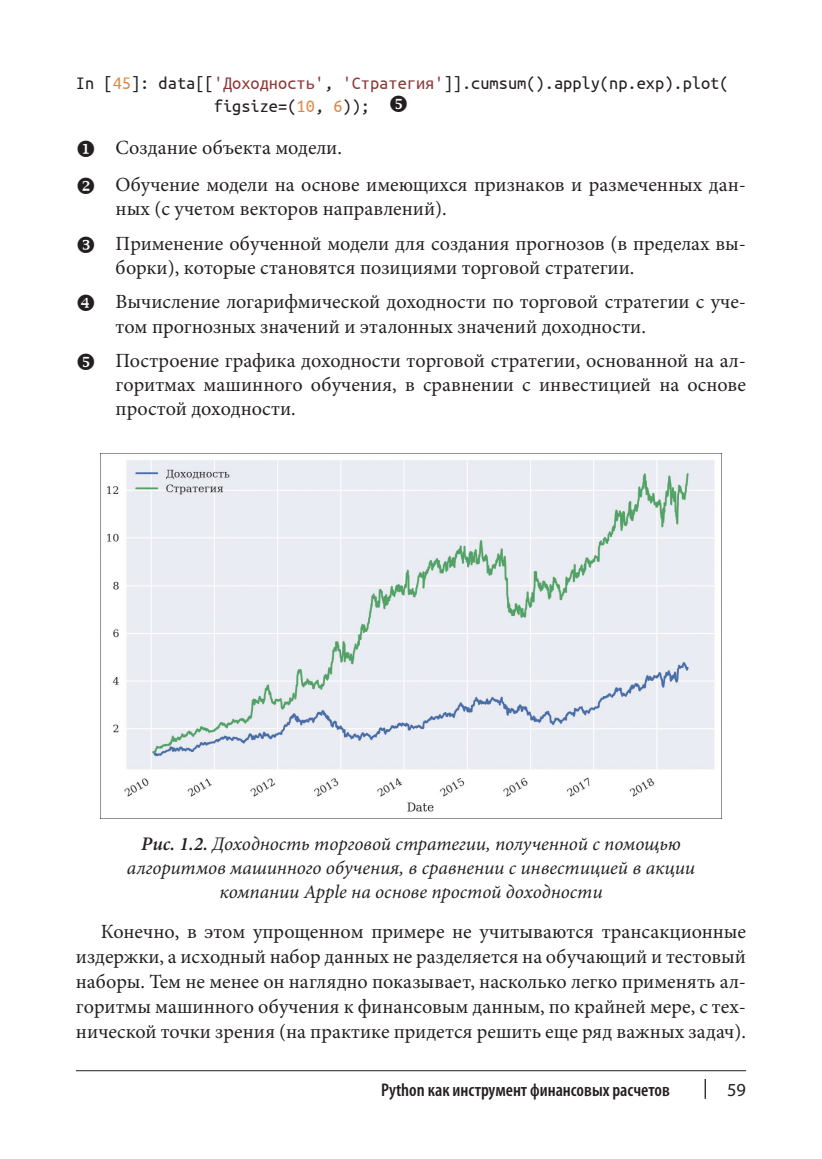
<style>
.page{position:relative;width:822px;height:1159px;background:#fff}
.page>*{position:absolute;margin:0;border:0;box-sizing:border-box;transform-origin:0 0}
.t1{font:20.12px/24.2px "Minion Pro";color:#231f20}
.t2{font:italic 19.25px/24.2px "Minion Pro";letter-spacing:-.005em;color:#231f20;text-align:center}
.t3{font:18.38px/23.6px "Ubuntu Mono";color:#231f20}
.t4{font:600 condensed 18.38px "Myriad Pro";color:#231f20}
.t5{font:18.38px "Myriad Pro";color:#231f20}
.s1{color:#db894b}
.s2{color:#8f3839}
.s3{font-weight:600}
</style>
<div class="page">
<hr style="left:76px;top:1070px;width:670px;height:1px;background:#231f20">
<svg style="left:704px;top:1079px;width:1px;height:20px"></svg>
<img style="left:101px;top:453px;width:620px;height:359px">
<p class="t3" style="left:214px;top:71px;width:516px;text-indent:-138px">In [<span class="s1">45</span>]: data[[<span class="s2">'Доходность'</span>, <span class="s2">'Стратегия'</span>]].cumsum().apply(np.exp).plot( figsize=(<span class="s1">10</span>, <span class="s1">6</span>));</p>
<p class="t1" style="left:76px;top:135px;width:267px">◆ Создание объекта модели.</p>
<p class="t1" style="left:116px;top:173px;width:632px;text-indent:-40px">❖ Обучение модели на основе имеющихся признаков и размеченных дан&shy;ных (с учетом векторов направлений).</p>
<p class="t1" style="left:116px;top:231px;width:632px">Применение обученной модели для создания прогнозов (в пределах вы&shy;борки), которые становятся позициями торговой стратегии.</p>
<p class="t1" style="left:116px;top:290px;width:631px">Вычисление логарифмической доходности по торговой стратегии с уче&shy;том прогнозных значений и эталонных значений доходности.</p>
<p class="t1" style="left:116px;top:349px;width:632px;text-align:justify">Построение графика доходности торговой стратегии, основанной на ал&shy;горитмах машинного обучения, в сравнении с инвестицией на основе простой доходности.</p>
<p class="t2" style="left:127px;top:831px;width:569px"><span class="s3">Рис. 1.2.</span> Доходность торговой стратегии, полученной с помощью алгоритмов машинного обучения, в сравнении с инвестицией в акции компании Apple на основе простой доходности</p>
<p class="t1" style="left:76px;top:919px;width:671px;line-height:25.2px;text-align:justify;text-indent:25px">Конечно, в этом упрощенном примере не учитываются трансакционные издержки, а исходный набор данных не разделяется на обучающий и тестовый наборы. Тем не менее он наглядно показывает, насколько легко применять ал&shy;горитмы машинного обучения к финансовым данным, по крайней мере, с тех&shy;нической точки зрения (на практике придется решить еще ряд важных задач).</p>
<p class="t4" style="left:381px;top:1079px;width:290px">Python как инструмент финансовых расчетов</p>
<p class="t5" style="left:727px;top:1078px;width:20px">59</p>
</div>
